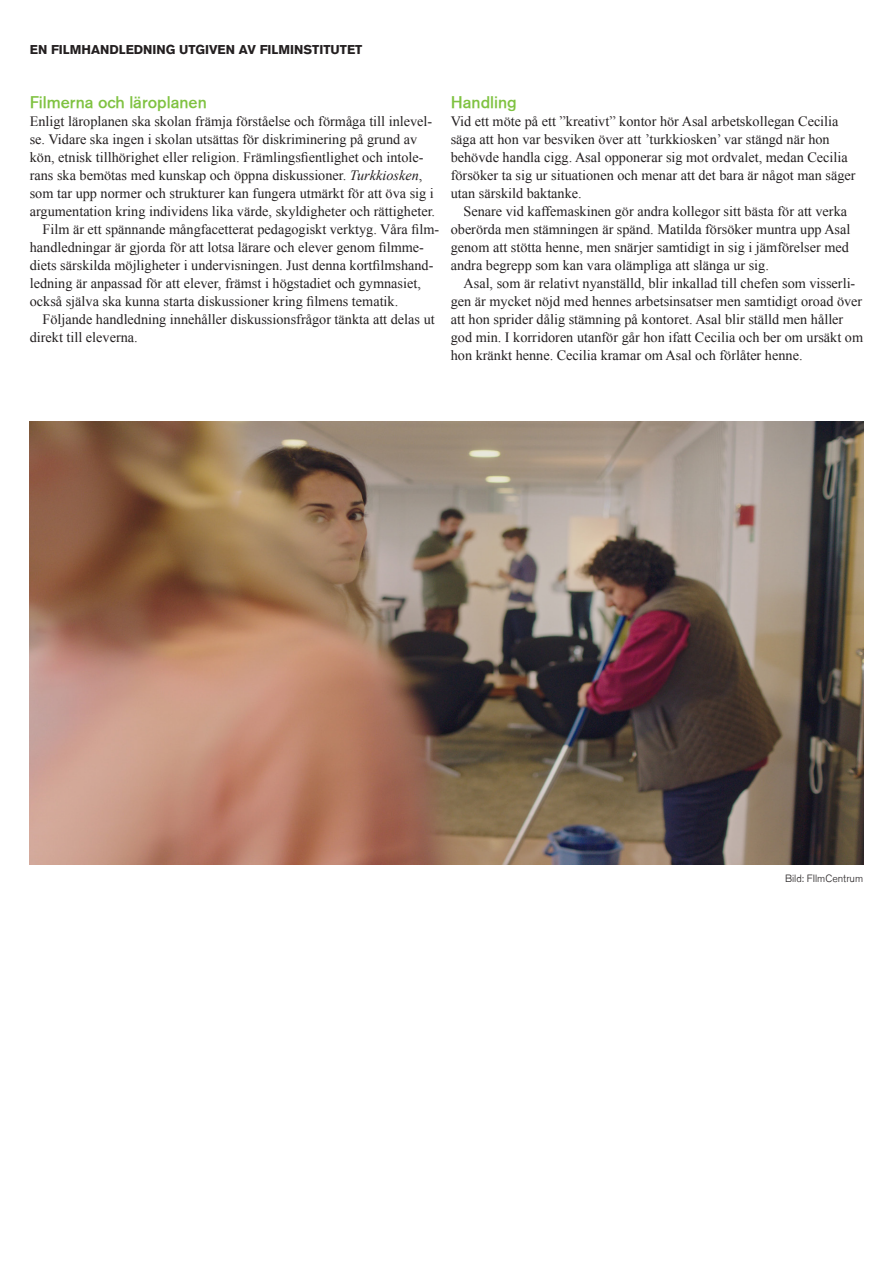
<style>
.page{position:relative;width:893px;height:1263px;background:#fff}
.page>*{position:absolute;margin:0;border:0;box-sizing:border-box;transform-origin:0 0}
.Underrubrik{font:16.5px "Akzidenz Grotesk SFITT Medium";color:#7fc241}
.Första_brödtext_efte{font:14.25px/18px "Times New Roman";color:#231f20}
.Brödtext{font:14.25px/18px "Times New Roman";color:#231f20}
.Underrubrik-2{font:14.25px/18px "Times New Roman";color:#231f20}
.Första_brödtext_efte-2{font:700 12.75px "Akzidenz Grotesk BQ";color:#231f20}
.Bildtext{font:300 10.5px "Akzidenz Grotesk BQ";color:#231f20}
.s1{font-style:italic}
</style>
<div class="page">
<img style="left:30px;top:421px;width:833px;height:443px">
<p class="Första_brödtext_efte-2" style="left:30px;top:42px;width:334px">EN FILMHANDLEDNING UTGIVEN AV FILMINSTITUTET</p>
<p class="Underrubrik" style="left:30px;top:92px;width:179px">Filmerna och läroplanen</p>
<p class="Underrubrik-2" style="left:30px;top:112px;width:407px">Enligt läroplanen ska skolan främja förståelse och förmåga till inlevel&shy;se. Vidare ska ingen i skolan utsättas för diskriminering på grund av kön, etnisk tillhörighet eller religion. Främlingsfientlighet och intole&shy;rans ska bemötas med kunskap och öppna diskussioner. <span class="s1">Turkkiosken</span>, som tar upp normer och strukturer kan fungera utmärkt för att öva sig i argumentation kring individens lika värde, skyldigheter och rättigheter.</p>
<p class="Brödtext" style="left:30px;top:220px;width:411px;text-indent:13px">Film är ett spännande mångfacetterat pedagogiskt verktyg. Våra film&shy;handledningar är gjorda för att lotsa lärare och elever genom filmme&shy;diets särskilda möjligheter i undervisningen. Just denna kortfilmshand&shy;ledning är anpassad för att elever, främst i högstadiet och gymnasiet, också själva ska kunna starta diskussioner kring filmens tematik.</p>
<p class="Brödtext" style="left:30px;top:310px;width:406px;text-indent:13px">Följande handledning innehåller diskussionsfrågor tänkta att delas ut direkt till eleverna.</p>
<p class="Underrubrik" style="left:451px;top:92px;width:68px">Handling</p>
<p class="Första_brödtext_efte" style="left:451px;top:112px;width:406px">Vid ett möte på ett ”kreativt” kontor hör Asal arbetskollegan Cecilia säga att hon var besviken över att ’turkkiosken’ var stängd när hon behövde handla cigg. Asal opponerar sig mot ordvalet, medan Cecilia försöker ta sig ur situationen och menar att det bara är något man säger utan särskild baktanke.</p>
<p class="Första_brödtext_efte" style="left:451px;top:202px;width:401px;text-indent:13px">Senare vid kaffemaskinen gör andra kollegor sitt bästa för att verka oberörda men stämningen är spänd. Matilda försöker muntra upp Asal genom att stötta henne, men snärjer samtidigt in sig i jämförelser med andra begrepp som kan vara olämpliga att slänga ur sig.</p>
<p class="Första_brödtext_efte" style="left:451px;top:274px;width:414px;text-indent:13px">Asal, som är relativt nyanställd, blir inkallad till chefen som visserli&shy;gen är mycket nöjd med hennes arbetsinsatser men samtidigt oroad över att hon sprider dålig stämning på kontoret. Asal blir ställd men håller god min. I korridoren utanför går hon ifatt Cecilia och ber om ursäkt om hon kränkt henne. Cecilia kramar om Asal och förlåter henne.</p>
<p class="Bildtext" style="left:785px;top:872px;width:80px">Bild: FIlmCentrum</p>
</div>
